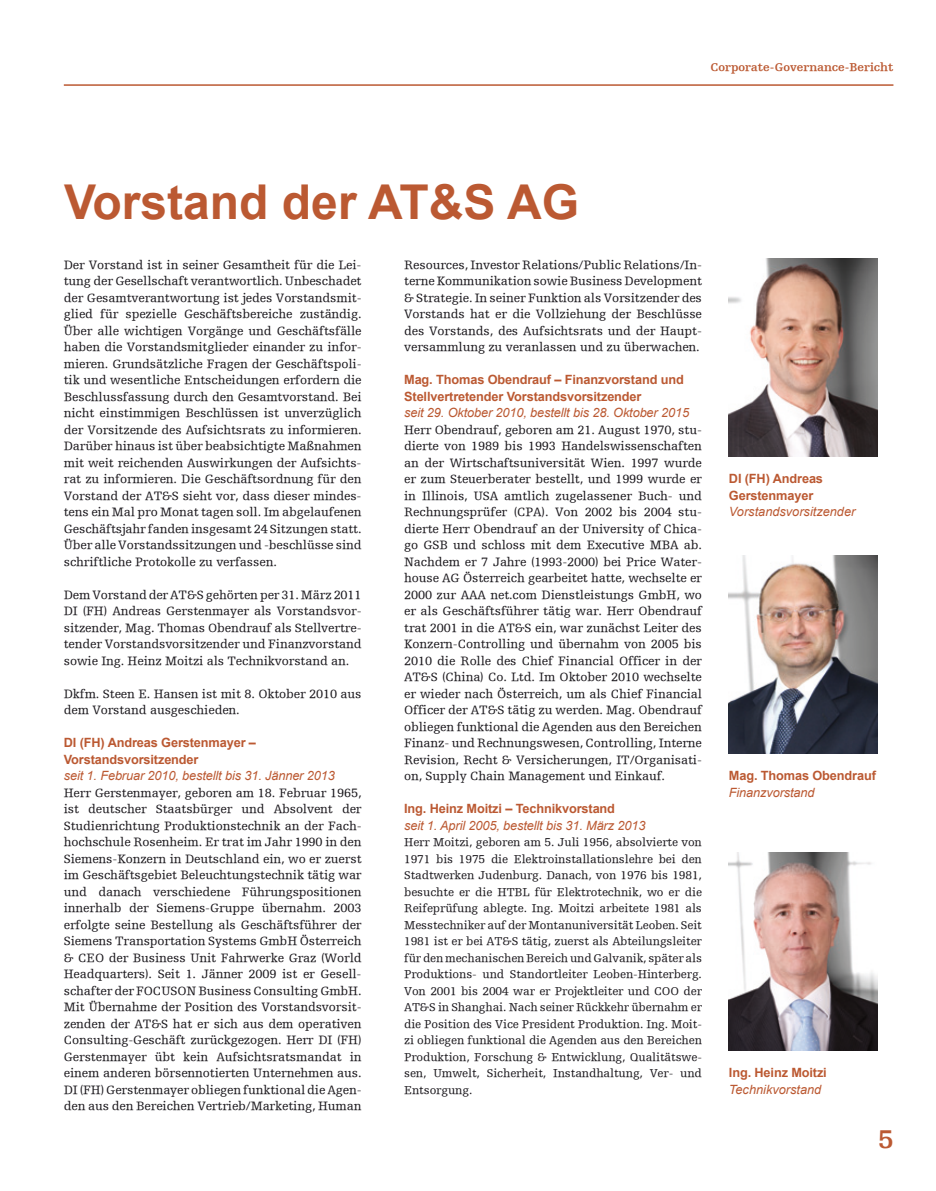
<style>
.page{position:relative;width:936px;height:1191px;background:#fff}
.page>*{position:absolute;margin:0;border:0;box-sizing:border-box;transform-origin:0 0}
.t1{font:700 48px "Arial";color:#bb5932}
.t2{font:700 27px "Egyptienne F Bold";color:#bb5932}
.t3{font:12.75px/16.5px "Egyptienne F Roman Roman";letter-spacing:-.01em;color:#1a171c;text-align:justify}
.t4{font:700 12.75px/16.5px "Arial";letter-spacing:-.01em;color:#bb5932}
.t5{font:italic 12.75px "Arial";letter-spacing:-.01em;color:#bb5932}
.t6{font:12px/16.5px "Egyptienne F Roman Roman";letter-spacing:-.01em;color:#1a171c;text-align:justify}
.t7{font:700 12px "Egyptienne F Bold";color:#bb5932}
</style>
<div class="page">
<hr style="left:64px;top:84px;width:829px;height:2px;background:#bb5932">
<img style="left:729px;top:258px;width:148px;height:198px">
<img style="left:729px;top:555px;width:148px;height:198px">
<img style="left:729px;top:852px;width:148px;height:198px">
<p class="t7" style="left:710px;top:60px;width:184px">Corporate-Governance-Bericht</p>
<h1 class="t1" style="left:64px;top:170px;width:516px">Vorstand der AT&amp;S AG</h1>
<p class="t3" style="left:404px;top:256px;width:299px">Resources, Investor Relations/Public Relations/In&shy;terne Kommunikation sowie Business Development &amp; Strategie. In seiner Funktion als Vorsitzender des Vorstands hat er die Vollziehung der Beschlüsse des Vorstands, des Aufsichtsrats und der Haupt&shy;versammlung zu veranlassen und zu überwachen.</p>
<p class="t4" style="left:404px;top:372px;width:281px">Mag. Thomas Obendrauf – Finanzvorstand und<br>Stellvertretender Vorstandsvorsitzender</p>
<p class="t5" style="left:404px;top:404px;width:286px">seit 29. Oktober 2010, bestellt bis 28. Oktober 2015</p>
<p class="t3" style="left:404px;top:421px;width:299px">Herr Obendrauf, geboren am 21. August 1970, stu&shy;dierte von 1989 bis 1993 Handelswissenschaften an der Wirtschaftsuniversität Wien. 1997 wurde er zum Steuerberater bestellt, und 1999 wurde er in Illinois, USA amtlich zugelassener Buch- und Rechnungsprüfer (CPA). Von 2002 bis 2004 stu&shy;dierte Herr Obendrauf an der University of Chica&shy;go GSB und schloss mit dem Executive MBA ab.<br>Nachdem er 7 Jahre (1993-2000) bei Price Water&shy;house AG Österreich gearbeitet hatte, wechselte er 2000 zur AAA net.com Dienstleistungs GmbH, wo er als Geschäftsführer tätig war. Herr Obendrauf trat 2001 in die AT&amp;S ein, war zunächst Leiter des Konzern-Controlling und übernahm von 2005 bis 2010 die Rolle des Chief Financial Officer in der AT&amp;S (China) Co. Ltd. Im Oktober 2010 wechselte er wieder nach Österreich, um als Chief Financial Officer der AT&amp;S tätig zu werden. Mag. Obendrauf obliegen funktional die Agenden aus den Bereichen Finanz- und Rechnungswesen, Controlling, Interne Revision, Recht &amp; Versicherungen, IT/Organisati&shy;on, Supply Chain Management und Einkauf.</p>
<p class="t4" style="left:404px;top:801px;width:212px">Ing. Heinz Moitzi – Technikvorstand</p>
<p class="t5" style="left:404px;top:817px;width:243px">seit 1. April 2005, bestellt bis 31. März 2013</p>
<p class="t6" style="left:404px;top:834px;width:299px">Herr Moitzi, geboren am 5. Juli 1956, absolvierte von 1971 bis 1975 die Elektroinstallationslehre bei den Stadtwerken Judenburg. Danach, von 1976 bis 1981, besuchte er die HTBL für Elektrotechnik, wo er die Reifeprüfung ablegte. Ing. Moitzi arbeitete 1981 als Messtechniker auf der Montanuniversität Leoben. Seit 1981 ist er bei AT&amp;S tätig, zuerst als Abteilungsleiter für den mechanischen Bereich und Galvanik, später als Produktions- und Standortleiter Leoben-Hinterberg.<br>Von 2001 bis 2004 war er Projektleiter und COO der AT&amp;S in Shanghai. Nach seiner Rückkehr übernahm er die Position des Vice President Produktion. Ing. Moit&shy;zi obliegen funktional die Agenden aus den Bereichen Produktion, Forschung &amp; Entwicklung, Qualitätswe&shy;sen, Umwelt, Sicherheit, Instandhaltung, Ver- und Entsorgung.</p>
<p class="t3" style="left:64px;top:256px;width:299px">Der Vorstand ist in seiner Gesamtheit für die Lei&shy;tung der Gesellschaft verantwortlich. Unbeschadet der Gesamtverantwortung ist jedes Vorstandsmit&shy;glied für spezielle Geschäftsbereiche zuständig.<br>Über alle wichtigen Vorgänge und Geschäftsfälle haben die Vorstandsmitglieder einander zu infor&shy;mieren. Grundsätzliche Fragen der Geschäftspoli&shy;tik und wesentliche Entscheidungen erfordern die Beschlussfassung durch den Gesamtvorstand. Bei nicht einstimmigen Beschlüssen ist unverzüglich der Vorsitzende des Aufsichtsrats zu informieren.<br>Darüber hinaus ist über beabsichtigte Maßnahmen mit weit reichenden Auswirkungen der Aufsichts&shy;rat zu informieren. Die Geschäftsordnung für den Vorstand der AT&amp;S sieht vor, dass dieser mindes&shy;tens ein Mal pro Monat tagen soll. Im abgelaufenen Geschäftsjahr fanden insgesamt 24 Sitzungen statt.<br>Über alle Vorstandssitzungen und -beschlüsse sind schriftliche Protokolle zu verfassen.</p>
<p class="t3" style="left:64px;top:586px;width:299px">Dem Vorstand der AT&amp;S gehörten per 31. März 2011<br>DI (FH) Andreas Gerstenmayer als Vorstandsvor&shy;sitzender, Mag. Thomas Obendrauf als Stellvertre&shy;tender Vorstandsvorsitzender und Finanzvorstand sowie Ing. Heinz Moitzi als Technikvorstand an.</p>
<p class="t3" style="left:64px;top:685px;width:299px">Dkfm. Steen E. Hansen ist mit 8. Oktober 2010 aus dem Vorstand ausgeschieden.</p>
<p class="t4" style="left:64px;top:735px;width:194px">DI (FH) Andreas Gerstenmayer –<br>Vorstandsvorsitzender</p>
<p class="t5" style="left:64px;top:767px;width:272px">seit 1. Februar 2010, bestellt bis 31. Jänner 2013</p>
<p class="t3" style="left:64px;top:784px;width:299px">Herr Gerstenmayer, geboren am 18. Februar 1965, ist deutscher Staatsbürger und Absolvent der Studienrichtung Produktionstechnik an der Fach&shy;hochschule Rosenheim. Er trat im Jahr 1990 in den Siemens-Konzern in Deutschland ein, wo er zuerst im Geschäftsgebiet Beleuchtungstechnik tätig war und danach verschiedene Führungspositionen innerhalb der Siemens-Gruppe übernahm. 2003 erfolgte seine Bestellung als Geschäftsführer der Siemens Transportation Systems GmbH Österreich &amp; CEO der Business Unit Fahrwerke Graz (World Headquarters). Seit 1. Jänner 2009 ist er Gesell&shy;schafter der FOCUSON Business Consulting GmbH.<br>Mit Übernahme der Position des Vorstandsvorsit&shy;zenden der AT&amp;S hat er sich aus dem operativen Consulting-Geschäft zurückgezogen. Herr DI (FH)<br>Gerstenmayer übt kein Aufsichtsratsmandat in einem anderen börsennotierten Unternehmen aus.<br>DI (FH) Gerstenmayer obliegen funktional die Agen&shy;den aus den Bereichen Vertrieb/Marketing, Human</p>
<p class="t4" style="left:729px;top:471px;width:96px">DI (FH) Andreas<br>Gerstenmayer</p>
<p class="t5" style="left:729px;top:503px;width:128px">Vorstandsvorsitzender</p>
<p class="t4" style="left:729px;top:768px;width:148px">Mag. Thomas Obendrauf</p>
<p class="t5" style="left:729px;top:784px;width:87px">Finanzvorstand</p>
<p class="t4" style="left:729px;top:1065px;width:99px">Ing. Heinz Moitzi</p>
<p class="t5" style="left:729px;top:1081px;width:94px">Technikvorstand</p>
<h2 class="t2" style="left:878px;top:1124px;width:17px">5</h2>
</div>
